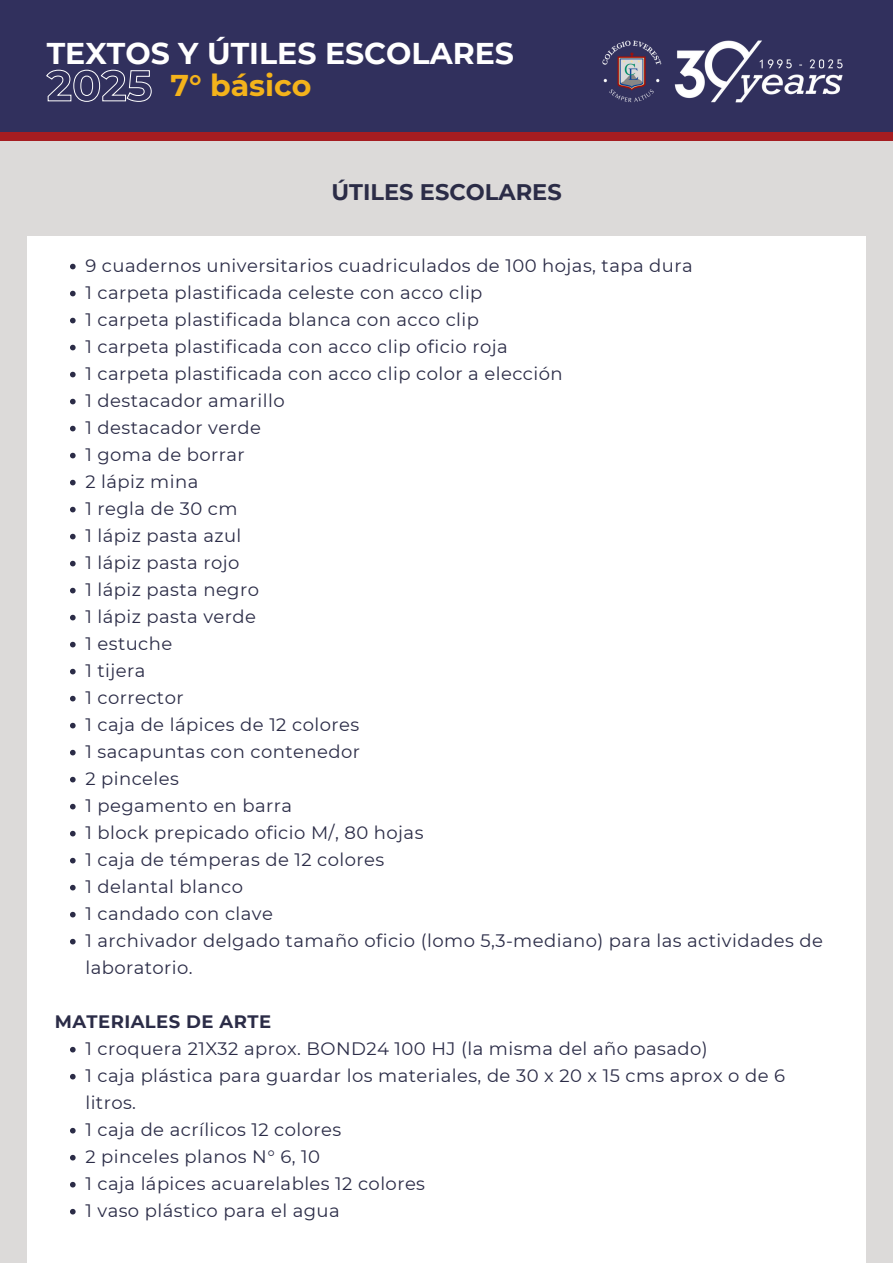
<style>
.page{position:relative;width:893px;height:1263px;background:#dcdad9}
.page>*{position:absolute;margin:0;border:0;box-sizing:border-box;transform-origin:0 0}
.t1{font:700 30px "Montserrat";color:#fff}
.t2{font:700 30px "Montserrat";color:#f4b31b}
.t3{font:700 22.5px "Montserrat";color:#2b2c47}
.t4{font:18px/27px "Montserrat";letter-spacing:.025em;color:#2b2c47}
.t5{font:700 18px "Montserrat";letter-spacing:.025em;color:#2b2c47}
</style>
<div class="page">
<div style="left:27px;top:237px;width:839px;height:1026px;background:#fff"></div>
<svg style="left:70px;top:264px;width:6px;height:5px"></svg>
<svg style="left:70px;top:291px;width:6px;height:5px"></svg>
<svg style="left:70px;top:318px;width:6px;height:5px"></svg>
<svg style="left:70px;top:345px;width:6px;height:5px"></svg>
<svg style="left:70px;top:372px;width:6px;height:5px"></svg>
<svg style="left:70px;top:399px;width:6px;height:5px"></svg>
<svg style="left:70px;top:426px;width:6px;height:5px"></svg>
<svg style="left:70px;top:453px;width:6px;height:5px"></svg>
<svg style="left:70px;top:480px;width:6px;height:5px"></svg>
<svg style="left:70px;top:507px;width:6px;height:5px"></svg>
<svg style="left:70px;top:534px;width:6px;height:5px"></svg>
<svg style="left:70px;top:561px;width:6px;height:5px"></svg>
<svg style="left:70px;top:588px;width:6px;height:5px"></svg>
<svg style="left:70px;top:615px;width:6px;height:5px"></svg>
<svg style="left:70px;top:642px;width:6px;height:5px"></svg>
<svg style="left:70px;top:669px;width:6px;height:5px"></svg>
<svg style="left:70px;top:696px;width:6px;height:5px"></svg>
<svg style="left:70px;top:723px;width:6px;height:5px"></svg>
<svg style="left:70px;top:750px;width:6px;height:5px"></svg>
<svg style="left:70px;top:777px;width:6px;height:5px"></svg>
<svg style="left:70px;top:804px;width:6px;height:5px"></svg>
<svg style="left:70px;top:831px;width:6px;height:5px"></svg>
<svg style="left:70px;top:858px;width:6px;height:5px"></svg>
<svg style="left:70px;top:885px;width:6px;height:5px"></svg>
<svg style="left:70px;top:912px;width:6px;height:5px"></svg>
<svg style="left:70px;top:939px;width:6px;height:5px"></svg>
<svg style="left:70px;top:1047px;width:6px;height:5px"></svg>
<svg style="left:70px;top:1074px;width:6px;height:5px"></svg>
<svg style="left:70px;top:1128px;width:6px;height:5px"></svg>
<svg style="left:70px;top:1155px;width:6px;height:5px"></svg>
<svg style="left:70px;top:1182px;width:6px;height:5px"></svg>
<svg style="left:70px;top:1209px;width:6px;height:5px"></svg>
<div style="left:0;top:130px;width:893px;height:10px;background:#a51d21"></div>
<div style="left:0;top:0;width:893px;height:132px;background:#31305d"></div>
<img style="left:602px;top:40px;width:241px;height:63px">
<svg style="left:46px;top:69px;width:106px;height:33px"></svg>
<p class="t1" style="left:47px;top:35px;width:469px">TEXTOS Y ÚTILES ESCOLARES</p>
<p class="t2" style="left:170px;top:67px;width:143px">7° básico</p>
<p class="t3" style="left:331px;top:178px;width:232px">ÚTILES ESCOLARES</p>
<h2 class="t4" style="left:85px;top:252px;width:609px">9 cuadernos universitarios cuadriculados de 100 hojas, tapa dura</h2>
<h1 class="t4" style="left:85px;top:279px;width:398px">1 carpeta plastificada celeste con acco clip</h1>
<h3 class="t4" style="left:85px;top:306px;width:395px">1 carpeta plastificada blanca con acco clip</h3>
<p class="t4" style="left:85px;top:333px;width:424px">1 carpeta plastificada con acco clip oficio roja</p>
<h4 class="t4" style="left:85px;top:360px;width:479px">1 carpeta plastificada con acco clip color a elección</h4>
<p class="t4" style="left:85px;top:387px;width:201px">1 destacador amarillo</p>
<p class="t4" style="left:85px;top:414px;width:177px">1 destacador verde</p>
<p class="t4" style="left:85px;top:441px;width:161px">1 goma de borrar</p>
<p class="t4" style="left:85px;top:468px;width:114px">2 lápiz mina</p>
<p class="t4" style="left:85px;top:495px;width:154px">1 regla de 30 cm</p>
<p class="t4" style="left:85px;top:522px;width:158px">1 lápiz pasta azul</p>
<p class="t4" style="left:85px;top:549px;width:155px">1 lápiz pasta rojo</p>
<p class="t4" style="left:85px;top:576px;width:175px">1 lápiz pasta negro</p>
<p class="t4" style="left:85px;top:603px;width:172px">1 lápiz pasta verde</p>
<p class="t4" style="left:85px;top:630px;width:88px">1 estuche</p>
<p class="t4" style="left:85px;top:657px;width:62px">1 tijera</p>
<p class="t4" style="left:85px;top:684px;width:100px">1 corrector</p>
<p class="t4" style="left:85px;top:711px;width:275px">1 caja de lápices de 12 colores</p>
<p class="t4" style="left:85px;top:738px;width:276px">1 sacapuntas con contenedor</p>
<p class="t4" style="left:85px;top:765px;width:95px">2 pinceles</p>
<p class="t4" style="left:85px;top:792px;width:208px">1 pegamento en barra</p>
<p class="t4" style="left:85px;top:819px;width:339px">1 block prepicado oficio M/, 80 hojas</p>
<p class="t4" style="left:85px;top:846px;width:300px">1 caja de témperas de 12 colores</p>
<p class="t4" style="left:85px;top:873px;width:159px">1 delantal blanco</p>
<p class="t4" style="left:85px;top:900px;width:189px">1 candado con clave</p>
<p class="t4" style="left:85px;top:927px;width:739px">1 archivador delgado tamaño oficio (lomo 5,3-mediano) para las actividades de laboratorio.</p>
<p class="t5" style="left:55px;top:1011px;width:218px">MATERIALES DE ARTE</p>
<p class="t4" style="left:85px;top:1035px;width:624px">1 croquera 21X32 aprox. BOND24 100 HJ (la misma del año pasado)</p>
<p class="t4" style="left:85px;top:1062px;width:701px">1 caja plástica para guardar los materiales, de 30 x 20 x 15 cms aprox o de 6 litros.</p>
<p class="t4" style="left:85px;top:1116px;width:257px">1 caja de acrílicos 12 colores</p>
<p class="t4" style="left:85px;top:1143px;width:236px">2 pinceles planos N° 6, 10</p>
<h5 class="t4" style="left:85px;top:1170px;width:341px">1 caja lápices acuarelables 12 colores</h5>
<p class="t4" style="left:85px;top:1197px;width:256px">1 vaso plástico para el agua</p>
</div>
